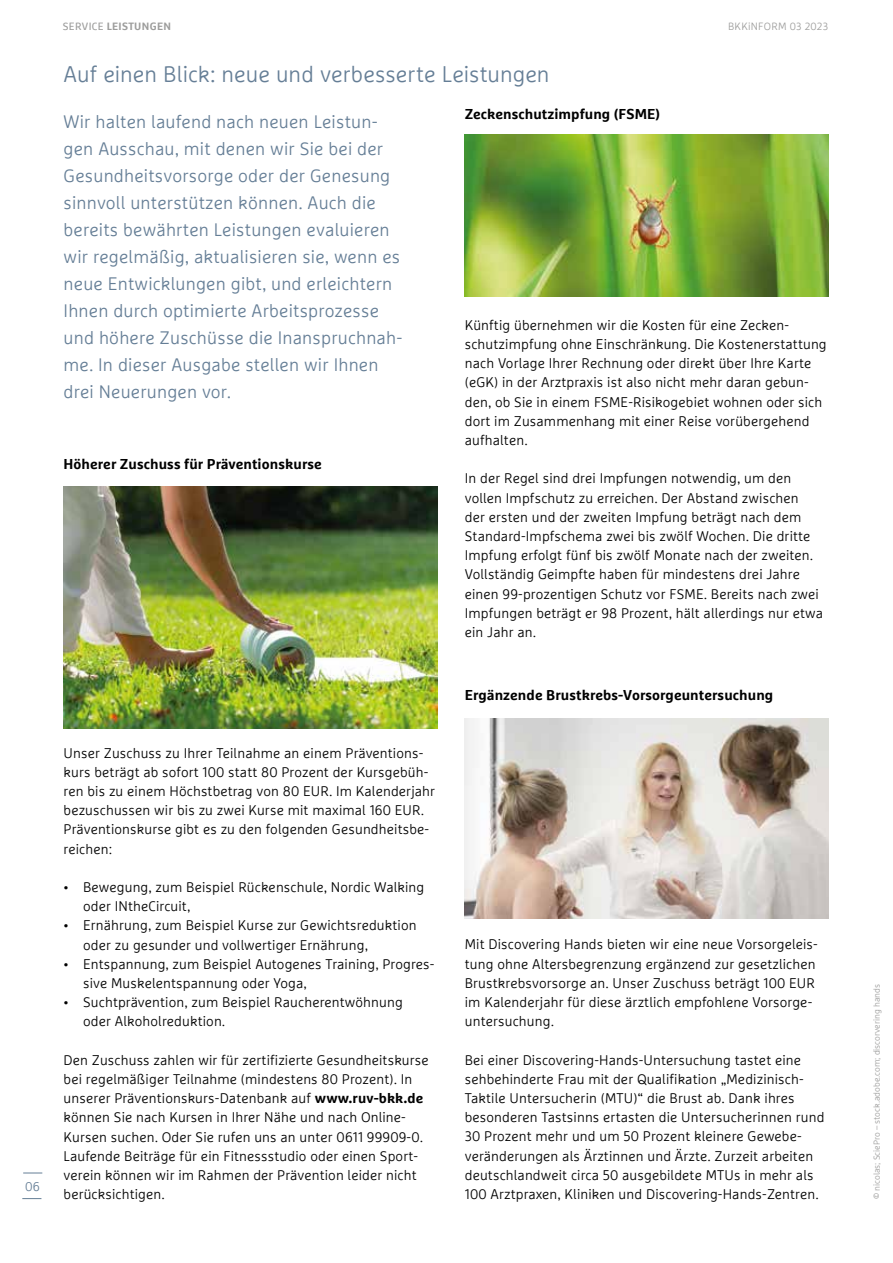
<style>
.page{position:relative;width:893px;height:1263px;background:#fff}
.page>*{position:absolute;margin:0;border:0;box-sizing:border-box;transform-origin:0 0}
.t1{font:300 22.5px "Marselisfor Ru V";color:#657e96}
.t2{font:300 18px/27px "Marselisfor Ru V";letter-spacing:.01em;color:#657e96}
.t3{font:700 14.25px "Marselisfor Ru V";letter-spacing:.005em;color:#000}
.t4{font:300 13.95px/19.2px "Marselisfor Ru V";letter-spacing:.01em;color:#000}
.t5{font:300 12.75px "Marselisfor Ru V";color:#657e96}
.t6{font:700 10.5px "Marselisfor Ru V";letter-spacing:.03em;color:#9d9d9c}
.t7{font:300 10.5px "Marselisfor Ru V";letter-spacing:.025em;color:#9d9d9c}
.t8{font:300 8.7px "Marselisfor Ru V";color:#9d9d9c}
.s1{font-weight:400}
.s2{font-weight:700}
</style>
<div class="page">
<img style="left:465px;top:135px;width:363px;height:161px">
<img style="left:465px;top:718px;width:363px;height:200px">
<img style="left:64px;top:486px;width:374px;height:243px">
<svg style="left:22px;top:1198px;width:19px;height:1px"></svg>
<svg style="left:23px;top:1172px;width:19px;height:1px"></svg>
<p class="t5" style="left:25px;top:1179px;width:16px">06</p>
<p class="t6" style="left:63px;top:19px;width:110px"><span class="s1">SERVICE</span> LEISTUNGEN</p>
<p class="t7" style="left:728px;top:19px;width:102px">BKKiNFORM 03 2023</p>
<h1 class="t1" style="left:64px;top:61px;width:487px">Auf einen Blick: neue und verbesserte Leistungen</h1>
<p class="t2" style="left:64px;top:108px;width:340px">Wir halten laufend nach neuen Leistun&shy;gen Ausschau, mit denen wir Sie bei der Gesundheitsvorsorge oder der Genesung sinnvoll unterstützen können. Auch die bereits bewährten Leistungen evaluieren wir regelmäßig, aktualisieren sie, wenn es neue Entwicklungen gibt, und erleichtern Ihnen durch optimierte Arbeitsprozesse und höhere Zuschüsse die Inanspruchnah&shy;me. In dieser Ausgabe stellen wir Ihnen drei Neuerungen vor.</p>
<p class="t3" style="left:64px;top:456px;width:260px">Höherer Zuschuss für Präventionskurse</p>
<p class="t4" style="left:64px;top:743px;width:373px">Unser Zuschuss zu Ihrer Teilnahme an einem Präventions&shy;kurs beträgt ab sofort 100 statt 80 Prozent der Kursgebüh&shy;ren bis zu einem Höchstbetrag von 80 EUR. Im Kalenderjahr bezuschussen wir bis zu zwei Kurse mit maximal 160 EUR.<br>Präventionskurse gibt es zu den folgenden Gesundheitsbe&shy;reichen:</p>
<p class="t4" style="left:83px;top:877px;width:343px;text-indent:-20px">• Bewegung, zum Beispiel Rückenschule, Nordic Walking oder INtheCircuit,</p>
<p class="t4" style="left:83px;top:915px;width:335px;text-indent:-20px">• Ernährung, zum Beispiel Kurse zur Gewichtsreduktion oder zu gesunder und vollwertiger Ernährung,</p>
<p class="t4" style="left:83px;top:954px;width:353px;text-indent:-20px">• Entspannung, zum Beispiel Autogenes Training, Progres&shy;sive Muskelentspannung oder Yoga,</p>
<p class="t4" style="left:83px;top:992px;width:321px;text-indent:-20px">• Suchtprävention, zum Beispiel Raucherentwöhnung oder Alkoholreduktion.</p>
<p class="t4" style="left:64px;top:1050px;width:367px">Den Zuschuss zahlen wir für zertifizierte Gesundheitskurse bei regelmäßiger Teilnahme (mindestens 80 Prozent). In unserer Präventionskurs-Datenbank auf <span class="s2">www.ruv-bkk.de </span>können Sie nach Kursen in Ihrer Nähe und nach Online-Kursen suchen. Oder Sie rufen uns an unter 0611 99909-0.<br>Laufende Beiträge für ein Fitnessstudio oder einen Sport&shy;verein können wir im Rahmen der Prävention leider nicht berücksichtigen.</p>
<p class="t3" style="left:465px;top:105px;width:197px">Zeckenschutzimpfung (FSME)</p>
<p class="t4" style="left:465px;top:315px;width:363px">Künftig übernehmen wir die Kosten für eine Zecken&shy;schutzimpfung ohne Einschränkung. Die Kostenerstattung nach Vorlage Ihrer Rechnung oder direkt über Ihre Karte (eGK) in der Arztpraxis ist also nicht mehr daran gebun&shy;den, ob Sie in einem FSME-Risikogebiet wohnen oder sich dort im Zusammenhang mit einer Reise vorübergehend aufhalten.</p>
<p class="t4" style="left:465px;top:469px;width:360px">In der Regel sind drei Impfungen notwendig, um den vollen Impfschutz zu erreichen. Der Abstand zwischen<br>der ersten und der zweiten Impfung beträgt nach dem Standard-Impfschema zwei bis zwölf Wochen. Die dritte Impfung erfolgt fünf bis zwölf Monate nach der zweiten.<br>Vollständig Geimpfte haben für mindestens drei Jahre einen 99-prozentigen Schutz vor FSME. Bereits nach zwei Impfungen beträgt er 98 Prozent, hält allerdings nur etwa ein Jahr an.</p>
<p class="t3" style="left:465px;top:686px;width:310px">Ergänzende Brustkrebs-Vorsorgeuntersuchung</p>
<p class="t4" style="left:465px;top:935px;width:355px">Mit Discovering Hands bieten wir eine neue Vorsorgeleis&shy;tung ohne Altersbegrenzung ergänzend zur gesetzlichen Brustkrebsvorsorge an. Unser Zuschuss beträgt 100 EUR im Kalenderjahr für diese ärztlich empfohlene Vorsorge&shy;untersuchung.</p>
<p class="t4" style="left:465px;top:1050px;width:361px">Bei einer Discovering-Hands-Untersuchung tastet eine sehbehinderte Frau mit der Qualifikation „Medizinisch-Taktile Untersucherin (MTU)“ die Brust ab. Dank ihres besonderen Tastsinns ertasten die Untersucherinnen rund 30 Prozent mehr und um 50 Prozent kleinere Gewebe&shy;veränderungen als Ärztinnen und Ärzte. Zurzeit arbeiten deutschlandweit circa 50 ausgebildete MTUs in mehr als 100 Arztpraxen, Kliniken und Discovering-Hands-Zentren.</p>
<p class="t8" style="left:871px;top:1199px;width:217px;rotate:-90deg">© nicolas; SciePro – stock.adobe.com; discorvering hands</p>
</div>
